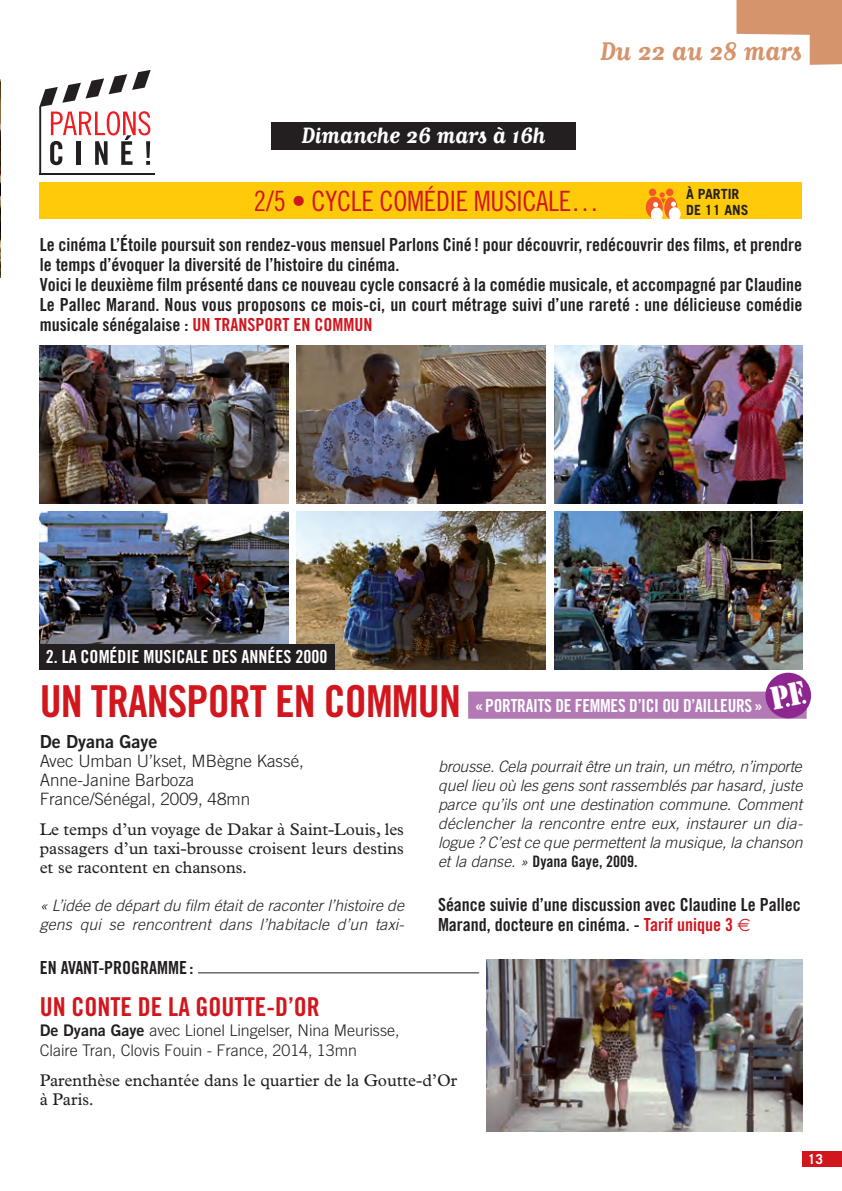
<style>
.page{position:relative;width:842px;height:1191px;background:#fff}
.page>*{position:absolute;margin:0;border:0;box-sizing:border-box;transform-origin:0 0}
.t1{font:44px "Trade Gothic Bold Cond Twenty";letter-spacing:-.02em;color:#d1161e}
.t2{font:700 30px "Matrix Script";letter-spacing:-.015em;color:#d5946c}
.t3{font:28px "Trade Gothic Cond Eighteen";letter-spacing:-.01em;color:#d1161e}
.t4{font:26px "Trade Gothic Bold Cond Twenty";color:#d1161e}
.t5{font:700 26px "Matrix Script";letter-spacing:-.015em;color:#fff}
.t6{font:18px/20px "Trade Gothic Bold Cond Twenty";color:#231f20}
.t7{font:18px "Trade Gothic Bold Cond Twenty";letter-spacing:-.01em;color:#fff}
.t8{font:18px "Trade Gothic Bold Two";color:#231f20}
.t9{font:17px/19px "Plantin";color:#231f20}
.t10{font:300 17px/19px "Trade Gothic";color:#231f20}
.t11{font:300 16px/20px "Trade Gothic";color:#231f20}
.t12{font:italic 300 15.8px/19px "Trade Gothic";letter-spacing:.005em;color:#231f20}
.t13{font:15.8px "Trade Gothic Bold Cond Twenty";color:#231f20}
.t14{font:700 14px/16px "Trade Gothic";color:#231f20}
.t15{font:700 13.6px "Trade Gothic";color:#fff}
.s1{color:#d1161e}
.s2{font-family:"Trade Gothic";font-weight:300;font-style:italic}
.s3{font-family:"Trade Gothic Bold Two";font-weight:400}
</style>
<div class="page">
<img style="left:0;top:79px;width:1px;height:198px">
<div style="left:802px;top:1151px;width:40px;height:16px;background:#d1161e"></div>
<div style="left:39px;top:183px;width:763px;height:36px;background:#feca0a"></div>
<div style="left:271px;top:122px;width:305px;height:28px;background:#231f20"></div>
<svg style="left:39px;top:70px;width:112px;height:103px"></svg>
<hr style="left:39px;top:173px;width:116px;height:2px;background:#231f20">
<div style="left:0;top:0;width:59px;height:78px;background:#fff"></div>
<img style="left:40px;top:346px;width:248px;height:157px">
<img style="left:297px;top:346px;width:248px;height:157px">
<img style="left:554px;top:346px;width:249px;height:157px">
<img style="left:40px;top:511px;width:248px;height:133px">
<img style="left:297px;top:511px;width:248px;height:158px">
<img style="left:554px;top:511px;width:249px;height:158px">
<div style="left:649px;top:189px;width:7px;height:7px;background:#f15929;border-radius:50%"></div>
<div style="left:666px;top:189px;width:7px;height:7px;background:#f15929;border-radius:50%"></div>
<svg style="left:646px;top:192px;width:35px;height:27px"></svg>
<div style="left:469px;top:692px;width:337px;height:25px;background:#b279b4"></div>
<div style="left:468px;top:691px;width:339px;height:27px;border:1px solid #b279b4"></div>
<div style="left:765px;top:672px;width:46px;height:46px;background:#8d278f;border-radius:50%"></div>
<div style="left:40px;top:644px;width:295px;height:26px;background:#231f20"></div>
<hr style="left:198px;top:972px;width:281px;height:1px;background:#231f20">
<img style="left:486px;top:959px;width:316px;height:172px">
<svg style="left:736px;top:0;width:106px;height:65px"></svg>
<svg style="left:770px;top:680px;width:36px;height:27px"></svg>
<h3 class="t5" style="left:302px;top:118px;width:245px">Dimanche 26 mars à 16h</h3>
<h2 class="t2" style="left:600px;top:32px;width:204px">Du 22 au 28 mars</h2>
<h3 class="t3" style="left:254px;top:191px;width:347px">2/5 • CYCLE COMÉDIE MUSICALE…</h3>
<p class="t6" style="left:40px;top:236px;width:764px">Le cinéma L’Étoile poursuit son rendez-vous mensuel Parlons Ciné ! pour découvrir, redécouvrir des films, et prendre le temps d’évoquer la diversité de l’histoire du cinéma.<br>Voici le deuxième film présenté dans ce nouveau cycle consacré à la comédie musicale, et accompagné par Claudine Le Pallec Marand. Nous vous proposons ce mois-ci, un court métrage suivi d’une rareté : une délicieuse comédie musicale sénégalaise : <span class="s1">UN TRANSPORT EN COMMUN</span></p>
<p class="t14" style="left:686px;top:187px;width:64px">À PARTIR<br>DE 11 ANS</p>
<p class="t7" style="left:46px;top:650px;width:283px">2. LA COMÉDIE MUSICALE DES ANNÉES 2000</p>
<h1 class="t1" style="left:40px;top:684px;width:423px">UN TRANSPORT EN COMMUN</h1>
<p class="t7" style="left:475px;top:698px;width:289px">«PORTRAITS DE FEMMES D’ICI OU D’AILLEURS»</p>
<p class="t8" style="left:40px;top:734px;width:119px">De Dyana Gaye</p>
<p class="t10" style="left:40px;top:752px;width:266px">Avec Umban U’kset, MBègne Kassé,<br>Anne-Janine Barboza<br>France/Sénégal, 2009, 48mn</p>
<p class="t9" style="left:40px;top:821px;width:366px;text-align:justify">Le temps d’un voyage de Dakar à Saint-Louis, les passagers d’un taxi-brousse croisent leurs destins et se racontent en chansons.</p>
<p class="t12" style="left:40px;top:897px;width:366px">« L’idée de départ du film était de raconter l’histoire de gens qui se rencontrent dans l’habitacle d’un taxi-</p>
<p class="t6" style="left:40px;top:958px;width:155px">EN AVANT-PROGRAMME :</p>
<p class="t12" style="left:438px;top:758px;width:366px;text-align:justify">brousse. Cela pourrait être un train, un métro, n’importe quel lieu où les gens sont rassemblés par hasard, juste parce qu’ils ont une destination commune. Comment déclencher la rencontre entre eux, instaurer un dia&shy;logue ? C’est ce que permettent la musique, la chanson</p>
<p class="t13" style="left:438px;top:855px;width:201px"><span class="s2">et la danse. »</span> Dyana Gaye, 2009.</p>
<p class="t6" style="left:438px;top:896px;width:364px">Séance suivie d’une discussion avec Claudine Le Pallec<br>Marand, docteure en cinéma. - <span class="s1">Tarif unique 3</span></p>
<h3 class="t4" style="left:40px;top:997px;width:282px">UN CONTE DE LA GOUTTE-D’OR</h3>
<p class="t11" style="left:40px;top:1021px;width:361px"><span class="s3">De Dyana Gaye</span> avec Lionel Lingelser, Nina Meurisse,<br>Claire Tran, Clovis Fouin - France, 2014, 13mn</p>
<p class="t9" style="left:40px;top:1072px;width:419px">Parenthèse enchantée dans le quartier de la Goutte-d’Or à Paris.</p>
<p class="t15" style="left:808px;top:1153px;width:17px">13</p>
</div>
